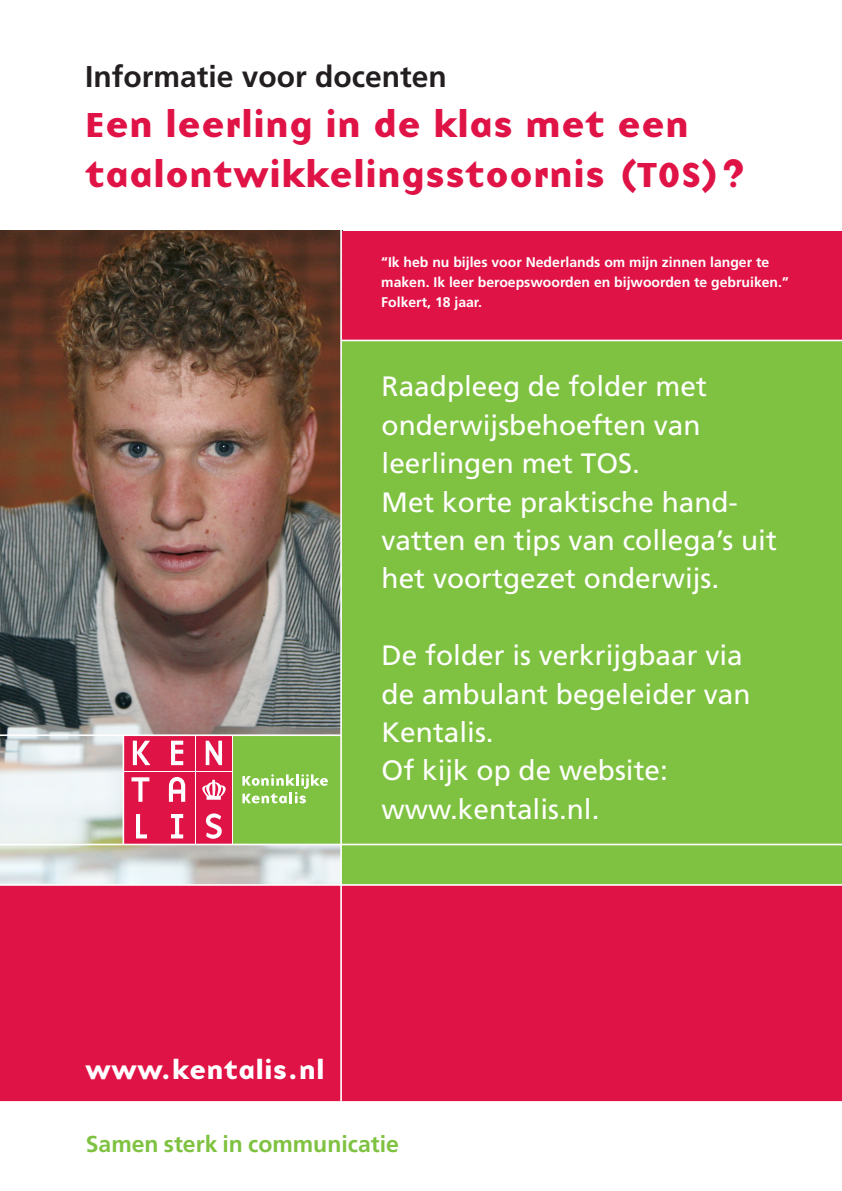
<style>
.page{position:relative;width:842px;height:1191px;background:#fff}
.page>*{position:absolute;margin:0;border:0;box-sizing:border-box;transform-origin:0 0}
.t1{font:36px/50px "Base Nine B";color:#e01346}
.t2{font:700 30px "Frutiger LT Std";color:#231f20}
.t3{font:28px/38.4px "Frutiger LT Std";color:#fff}
.t4{font:26px "Base Nine B";color:#fff}
.Duiding{font:700 23px "Frutiger LT Std";color:#7fc241}
.t5{font:700 14px "Frutiger LT Std";color:#fff}
</style>
<div class="page">
<img style="left:0;top:231px;width:340px;height:653px">
<div style="left:341px;top:231px;width:501px;height:109px;background:#e01346"></div>
<div style="left:0;top:885px;width:842px;height:216px;background:#e01346"></div>
<div style="left:341px;top:340px;width:501px;height:545px;background:#7fc241"></div>
<svg style="left:124px;top:736px;width:109px;height:107px"></svg>
<div style="left:233px;top:735px;width:107px;height:109px;background:#7fc241"></div>
<svg style="left:242px;top:774px;width:86px;height:29px"></svg>
<div style="left:123px;top:808px;width:35px;height:36px;background:#e01346"></div>
<div style="left:159px;top:808px;width:36px;height:36px;background:#e01346"></div>
<div style="left:196px;top:808px;width:36px;height:36px;background:#e01346"></div>
<div style="left:123px;top:771px;width:35px;height:36px;background:#e01346"></div>
<div style="left:159px;top:771px;width:36px;height:36px;background:#e01346"></div>
<div style="left:196px;top:771px;width:36px;height:36px;background:#e01346"></div>
<div style="left:123px;top:735px;width:35px;height:35px;background:#e01346"></div>
<div style="left:159px;top:735px;width:36px;height:35px;background:#e01346"></div>
<div style="left:196px;top:735px;width:36px;height:35px;background:#e01346"></div>
<svg style="left:133px;top:740px;width:17px;height:25px"></svg>
<svg style="left:171px;top:740px;width:12px;height:25px"></svg>
<svg style="left:206px;top:740px;width:16px;height:25px"></svg>
<svg style="left:131px;top:777px;width:18px;height:25px"></svg>
<svg style="left:169px;top:777px;width:16px;height:25px"></svg>
<svg style="left:136px;top:814px;width:11px;height:24px"></svg>
<svg style="left:171px;top:814px;width:12px;height:24px"></svg>
<svg style="left:206px;top:813px;width:16px;height:25px"></svg>
<svg style="left:202px;top:779px;width:24px;height:20px"></svg>
<hr style="left:0;top:884px;width:842px;height:1px;background:#fff">
<hr style="left:0;top:734px;width:341px;height:2px;background:#fff">
<hr style="left:0;top:843px;width:842px;height:2px;background:#fff">
<hr style="left:340px;top:221px;width:2px;height:881px;background:#fff">
<hr style="left:123px;top:735px;width:1px;height:109px;background:#fff">
<hr style="left:341px;top:340px;width:501px;height:1px;background:#fff">
<p class="t2" style="left:85px;top:59px;width:363px">Informatie voor docenten</p>
<p class="t1" style="left:85px;top:100px;width:662px">Een leerling in de klas met een taalontwikkelingsstoornis (TOS)?</p>
<p class="t5" style="left:381px;top:254px;width:389px">“Ik heb nu bijles voor Nederlands om mijn zinnen langer te</p>
<p class="t5" style="left:381px;top:274px;width:409px">maken. Ik leer beroepswoorden en bijwoorden te gebruiken.”</p>
<p class="t5" style="left:381px;top:294px;width:102px">Folkert, 18 jaar.</p>
<p class="t3" style="left:382px;top:367px;width:327px">Raadpleeg de folder met</p>
<p class="t3" style="left:382px;top:406px;width:320px">onderwijsbehoeften van</p>
<p class="t3" style="left:382px;top:444px;width:260px">leerlingen met TOS.</p>
<p class="t3" style="left:382px;top:483px;width:397px">Met korte praktische hand&shy;vatten en tips van collega’s uit het voortgezet onderwijs.</p>
<p class="t3" style="left:382px;top:636px;width:370px">De folder is verkrijgbaar via de ambulant begeleider van<br>Kentalis.</p>
<p class="t3" style="left:382px;top:751px;width:288px">Of kijk op de website:</p>
<p class="t3" style="left:382px;top:790px;width:219px">www.kentalis.nl.</p>
<p class="t4" style="left:85px;top:1051px;width:241px">www.kentalis.nl</p>
<p class="Duiding" style="left:86px;top:1130px;width:315px">Samen sterk in communicatie</p>
</div>
